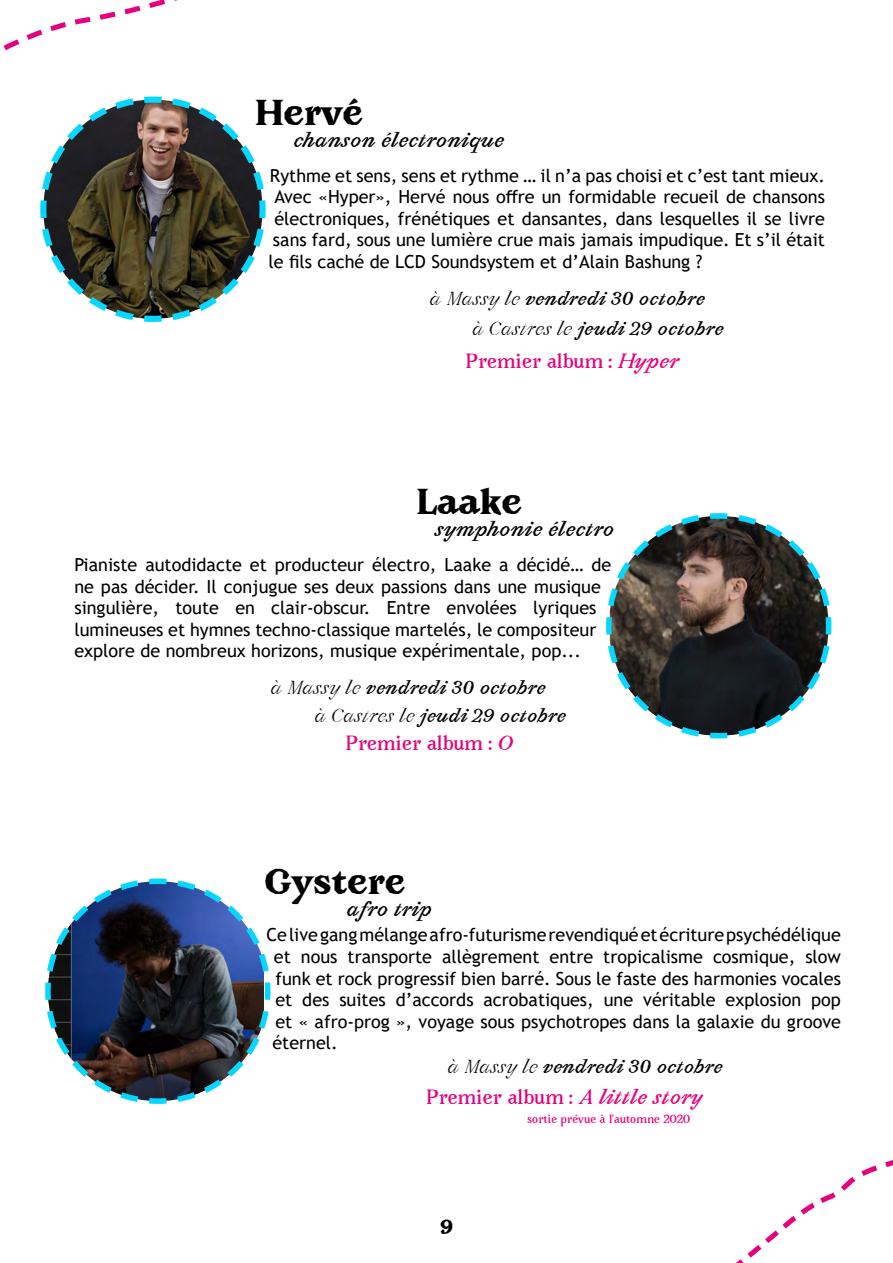
<style>
.page{position:relative;width:893px;height:1263px;background:#fff}
.page>*{position:absolute;margin:0;border:0;box-sizing:border-box;transform-origin:0 0}
.t1{font:900 31.5px "Avara";color:#000}
.t2{font:18px/21.6px "Trebuchet MS";color:#000;text-align:justify}
.t3{font:700 18px "Avara";color:#e6007e}
.t4{font:italic 700 18px "Avara";color:#000}
.t5{font:900 18px "Avara";color:#000}
.t6{font:italic 700 16.5px/30.2px "Avara";color:#000}
.t7{font:700 10.5px "Avara";color:#e6007e}
.s1{font-weight:300}
.s2{font-style:italic}
</style>
<div class="page">
<svg style="left:40px;top:96px;width:226px;height:226px"></svg>
<svg style="left:45px;top:878px;width:226px;height:226px"></svg>
<svg style="left:606px;top:513px;width:226px;height:226px"></svg>
<svg style="left:3px;top:0;width:175px;height:51px"></svg>
<svg style="left:736px;top:1160px;width:157px;height:103px"></svg>
<h1 class="t1" style="left:254px;top:89px;width:110px">Hervé</h1>
<p class="t4" style="left:293px;top:128px;width:212px">chanson électronique</p>
<p class="t2" style="left:270px;top:164px;width:556px">Rythme et sens, sens et rythme … il n’a pas choisi et c’est tant mieux.</p>
<p class="t2" style="left:274px;top:186px;width:552px">Avec «Hyper», Hervé nous offre un formidable recueil de chansons</p>
<p class="t2" style="left:274px;top:208px;width:552px">électroniques, frénétiques et dansantes, dans lesquelles il se livre</p>
<p class="t2" style="left:273px;top:229px;width:553px">sans fard, sous une lumière crue mais jamais impudique. Et s’il était</p>
<p class="t2" style="left:268px;top:251px;width:435px">le fils caché de LCD Soundsystem et d’Alain Bashung ?</p>
<p class="t6" style="left:472px;top:284px;width:253px;text-indent:-43px"><span class="s1">à Massy le</span> vendredi 30 octobre<br><span class="s1">à Castres le</span> jeudi 29 octobre</p>
<p class="t3" style="left:465px;top:348px;width:215px">Premier album : <span class="s2">Hyper</span></p>
<h1 class="t1" style="left:416px;top:479px;width:107px">Laake</h1>
<p class="t4" style="left:435px;top:516px;width:181px">symphonie électro</p>
<p class="t2" style="left:74px;top:554px;width:538px;text-align:left">Pianiste autodidacte et producteur électro, Laake a décidé… de ne pas décider. Il conjugue ses deux passions dans une musique singulière, toute en clair-obscur. Entre envolées lyriques lumineuses et hymnes techno-classique martelés, le compositeur explore de nombreux horizons, musique expérimentale, pop...</p>
<p class="t6" style="left:315px;top:674px;width:253px;line-height:27.6px;text-indent:-44px"><span class="s1">à Massy le</span> vendredi 30 octobre<br><span class="s1">à Castres le</span> jeudi 29 octobre</p>
<p class="t3" style="left:345px;top:730px;width:169px">Premier album : <span class="s2">O</span></p>
<h1 class="t1" style="left:264px;top:859px;width:143px">Gystere</h1>
<p class="t4" style="left:347px;top:896px;width:87px">afro trip</p>
<p class="t2" style="left:272px;top:924px;width:570px;text-indent:-6px">Ce live gang mélange afro-futurisme revendiqué et écriture psychédélique et nous transporte allègrement entre tropicalisme cosmique, slow funk et rock progressif bien barré. Sous le faste des harmonies vocales et des suites d’accords acrobatiques, une véritable explosion pop et « afro-prog », voyage sous psychotropes dans la galaxie du groove éternel.</p>
<p class="t3" style="left:426px;top:1083px;width:278px">Premier album : <span class="s2">A little story</span></p>
<p class="t6" style="left:447px;top:1052px;width:277px"><span class="s1">à Massy le</span> vendredi 30 octobre</p>
<p class="t5" style="left:440px;top:1214px;width:14px">9</p>
<p class="t7" style="left:527px;top:1111px;width:165px">sortie prévue à l’automne 2020</p>
</div>
